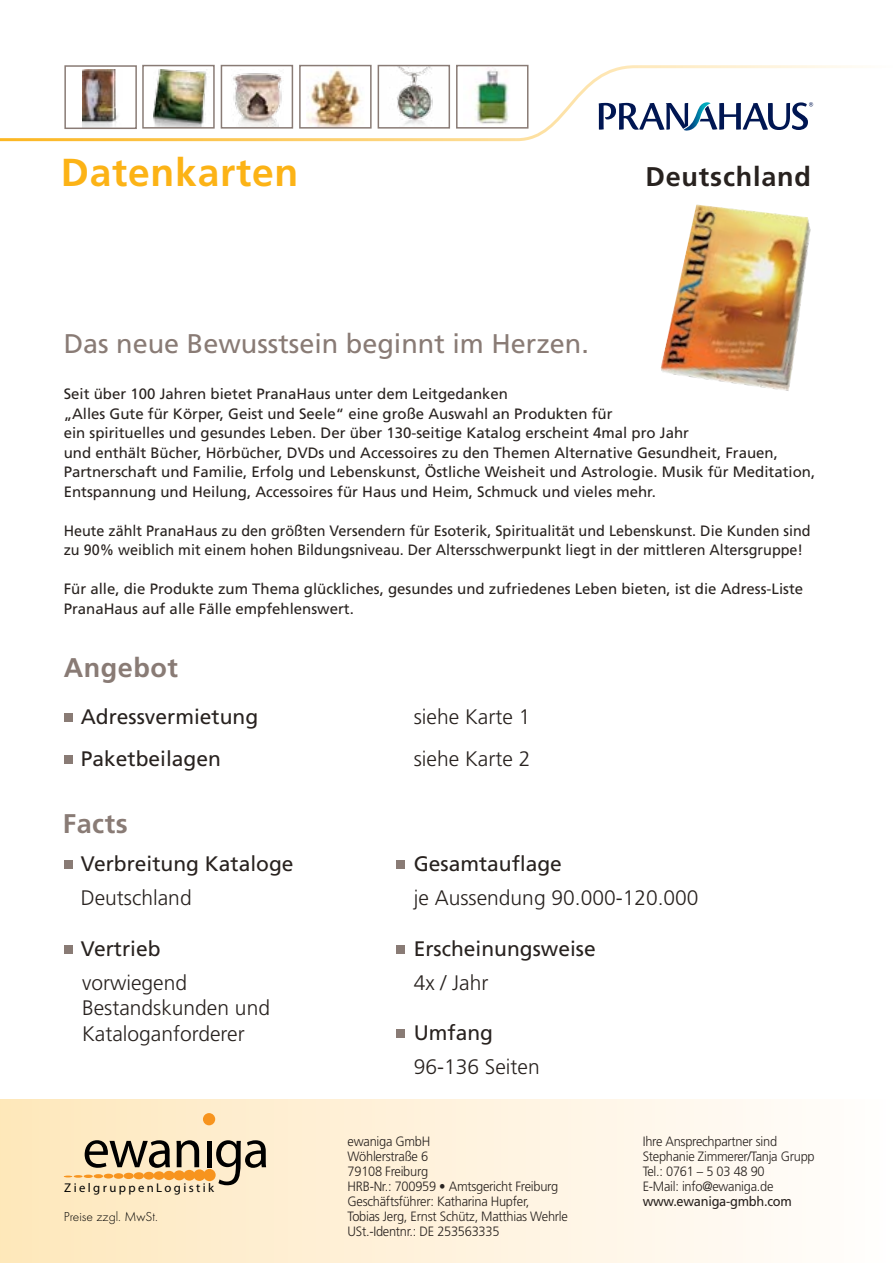
<style>
.page{position:relative;width:893px;height:1263px;background:#fff}
.page>*{position:absolute;margin:0;border:0;box-sizing:border-box;transform-origin:0 0}
.t1{font:700 39px "Frutiger LT Std";letter-spacing:.02em;color:#fcb316}
.t2{font:27px "Frutiger LT Std";color:#897b75}
.t3{font:700 27px "Frutiger LT Std";letter-spacing:.02em;color:#897b75}
.t4{font:700 27px "Frutiger LT Std";letter-spacing:.03em;color:#28221f}
.t5{font:300 21px/25.5px "Frutiger LT Std";color:#28221f}
.t6{font:21px/41.7px "Frutiger LT Std";color:#28221f}
.t7{font:15px/19.5px "Frutiger LT Std";color:#28221f}
.t8{font:15px/19.5px "Frutiger LT Std";color:#28221f;scale:.96 1}
.t9{font:300 13.5px/15px "Frutiger LT Std";letter-spacing:-.02em;color:#28221f;scale:.95 1}
.t10{font:13.5px "Frutiger LT Std";letter-spacing:-.02em;color:#28221f;scale:.95 1}
.t11{font:13.5px "Futura T Ligh";color:#000}
.t12{font:12.75px "Myriad";letter-spacing:.19em;color:#000}
</style>
<div class="page">
<svg style="left:0;top:64px;width:863px;height:78px"></svg>
<div style="left:0;top:1099px;width:893px;height:164px;background:linear-gradient(to right,#fee7bc,#fffefe)"></div>
<svg style="left:85px;top:1140px;width:85px;height:28px;background:#938872"></svg>
<svg style="left:176px;top:1140px;width:23px;height:27px"></svg>
<hr style="left:207px;top:1141px;width:4px;height:26px;background:#000">
<svg style="left:64px;top:1174px;width:49px;height:4px"></svg>
<div style="left:114px;top:1173px;width:9px;height:6px;background:#f7941e;border-radius:50%"></div>
<div style="left:124px;top:1173px;width:10px;height:6px;background:#f7941e;border-radius:50%"></div>
<div style="left:134px;top:1172px;width:10px;height:7px;background:#f7941e;border-radius:50%"></div>
<div style="left:144px;top:1172px;width:10px;height:7px;background:#f7941e;border-radius:50%"></div>
<div style="left:154px;top:1171px;width:10px;height:9px;background:#f7941e;border-radius:50%"></div>
<div style="left:163px;top:1171px;width:12px;height:9px;background:#f7941e;border-radius:50%"></div>
<div style="left:173px;top:1170px;width:12px;height:10px;background:#f7941e;border-radius:50%"></div>
<div style="left:183px;top:1170px;width:12px;height:11px;background:#f7941e;border-radius:50%"></div>
<div style="left:193px;top:1169px;width:12px;height:12px;background:#f7941e;border-radius:50%"></div>
<div style="left:203px;top:1169px;width:13px;height:12px;background:#f7941e;border-radius:50%"></div>
<svg style="left:216px;top:1140px;width:50px;height:45px;background:#a89d89"></svg>
<div style="left:203px;top:1113px;width:12px;height:12px;background:#f7941e;border-radius:50%"></div>
<img style="left:661px;top:204px;width:150px;height:187px">
<svg style="left:599px;top:102px;width:214px;height:29px"></svg>
<img style="left:153px;top:70px;width:59px;height:56px">
<div style="left:142px;top:65px;width:73px;height:64px;border:2px solid #897b75"></div>
<img style="left:463px;top:68px;width:58px;height:57px">
<div style="left:456px;top:65px;width:72px;height:64px;border:2px solid #897b75"></div>
<img style="left:381px;top:68px;width:66px;height:58px">
<div style="left:378px;top:65px;width:72px;height:64px;border:2px solid #897b75"></div>
<img style="left:307px;top:68px;width:58px;height:58px">
<div style="left:299px;top:65px;width:73px;height:64px;border:2px solid #897b75"></div>
<img style="left:232px;top:69px;width:51px;height:57px">
<div style="left:221px;top:65px;width:72px;height:64px;border:2px solid #897b75"></div>
<img style="left:82px;top:70px;width:41px;height:56px">
<div style="left:64px;top:65px;width:73px;height:64px;border:2px solid #897b75"></div>
<div style="left:64px;top:713px;width:8px;height:8px;background:#897b75"></div>
<div style="left:64px;top:755px;width:8px;height:8px;background:#897b75"></div>
<div style="left:64px;top:860px;width:8px;height:9px;background:#897b75"></div>
<div style="left:397px;top:860px;width:8px;height:9px;background:#897b75"></div>
<div style="left:397px;top:1029px;width:8px;height:9px;background:#897b75"></div>
<div style="left:64px;top:945px;width:8px;height:9px;background:#897b75"></div>
<div style="left:397px;top:945px;width:8px;height:9px;background:#897b75"></div>
<h1 class="t1" style="left:61px;top:149px;width:239px">Datenkarten</h1>
<h2 class="t4" style="left:645px;top:160px;width:167px">Deutschland</h2>
<h2 class="t2" style="left:64px;top:327px;width:527px">Das neue Bewusstsein beginnt im Herzen.</h2>
<p class="t7" style="left:64px;top:384px;width:753px">Seit über 100 Jahren bietet PranaHaus unter dem Leitgedanken<br>„Alles Gute für Körper, Geist und Seele“ eine große Auswahl an Produkten für<br>ein spirituelles und gesundes Leben. Der über 130-seitige Katalog erscheint 4mal pro Jahr<br>und enthält Bücher, Hörbücher, DVDs und Accessoires zu den Themen Alternative Gesundheit, Frauen, Partnerschaft und Familie, Erfolg und Lebenskunst, Östliche Weisheit und Astrologie. Musik für Meditation, Entspannung und Heilung, Accessoires für Haus und Heim, Schmuck und vieles mehr.</p>
<p class="t8" style="left:64px;top:521px;width:779px">Heute zählt PranaHaus zu den größten Versendern für Esoterik, Spiritualität und Lebenskunst. Die Kunden sind zu 90% weiblich mit einem hohen Bildungsniveau. Der Altersschwerpunkt liegt in der mittleren Altersgruppe!</p>
<p class="t7" style="left:64px;top:579px;width:741px">Für alle, die Produkte zum Thema glückliches, gesundes und zufriedenes Leben bieten, ist die Adress-Liste<br>PranaHaus auf alle Fälle empfehlenswert.</p>
<h2 class="t3" style="left:64px;top:652px;width:116px">Angebot</h2>
<h3 class="t6" style="left:81px;top:696px;width:179px">Adressvermietung<br>Paketbeilagen</h3>
<h3 class="t5" style="left:414px;top:696px;width:118px;line-height:41.7px">siehe Karte 1 siehe Karte 2</h3>
<h2 class="t3" style="left:63px;top:807px;width:67px">Facts</h2>
<h3 class="t6" style="left:81px;top:843px;width:214px">Verbreitung Kataloge</h3>
<h3 class="t5" style="left:81px;top:885px;width:112px">Deutschland</h3>
<h3 class="t6" style="left:414px;top:843px;width:150px">Gesamtauflage</h3>
<h3 class="t5" style="left:414px;top:885px;width:286px">je Aussendung 90.000-120.000</h3>
<h3 class="t6" style="left:81px;top:928px;width:81px">Vertrieb</h3>
<h3 class="t6" style="left:414px;top:928px;width:184px">Erscheinungsweise</h3>
<h3 class="t5" style="left:82px;top:970px;width:189px">vorwiegend<br>Bestandskunden und<br>Kataloganforderer</h3>
<h3 class="t5" style="left:414px;top:970px;width:76px">4x / Jahr</h3>
<h3 class="t6" style="left:414px;top:1012px;width:81px">Umfang</h3>
<h3 class="t5" style="left:414px;top:1054px;width:128px">96-136 Seiten</h3>
<p class="t12" style="left:64px;top:1181px;width:152px">ZielgruppenLogistik</p>
<p class="t11" style="left:64px;top:1209px;width:96px">Preise zzgl. MwSt.</p>
<p class="t9" style="left:348px;top:1134px;width:233px">ewaniga GmbH<br>Wöhlerstraße 6<br>79108 Freiburg<br>HRB-Nr.: 700959 • Amtsgericht Freiburg<br>Geschäftsführer: Katharina Hupfer,<br>Tobias Jerg, Ernst Schütz, Matthias Wehrle<br>USt.-Identnr.: DE 253563335</p>
<p class="t9" style="left:643px;top:1134px;width:182px">Ihre Ansprechpartner sind<br>Stephanie Zimmerer/Tanja Grupp<br>Tel.: 0761 – 5 03 48 90<br>E-Mail: info@ewaniga.de</p>
<p class="t10" style="left:643px;top:1193px;width:158px">www.ewaniga-gmbh.com</p>
</div>
